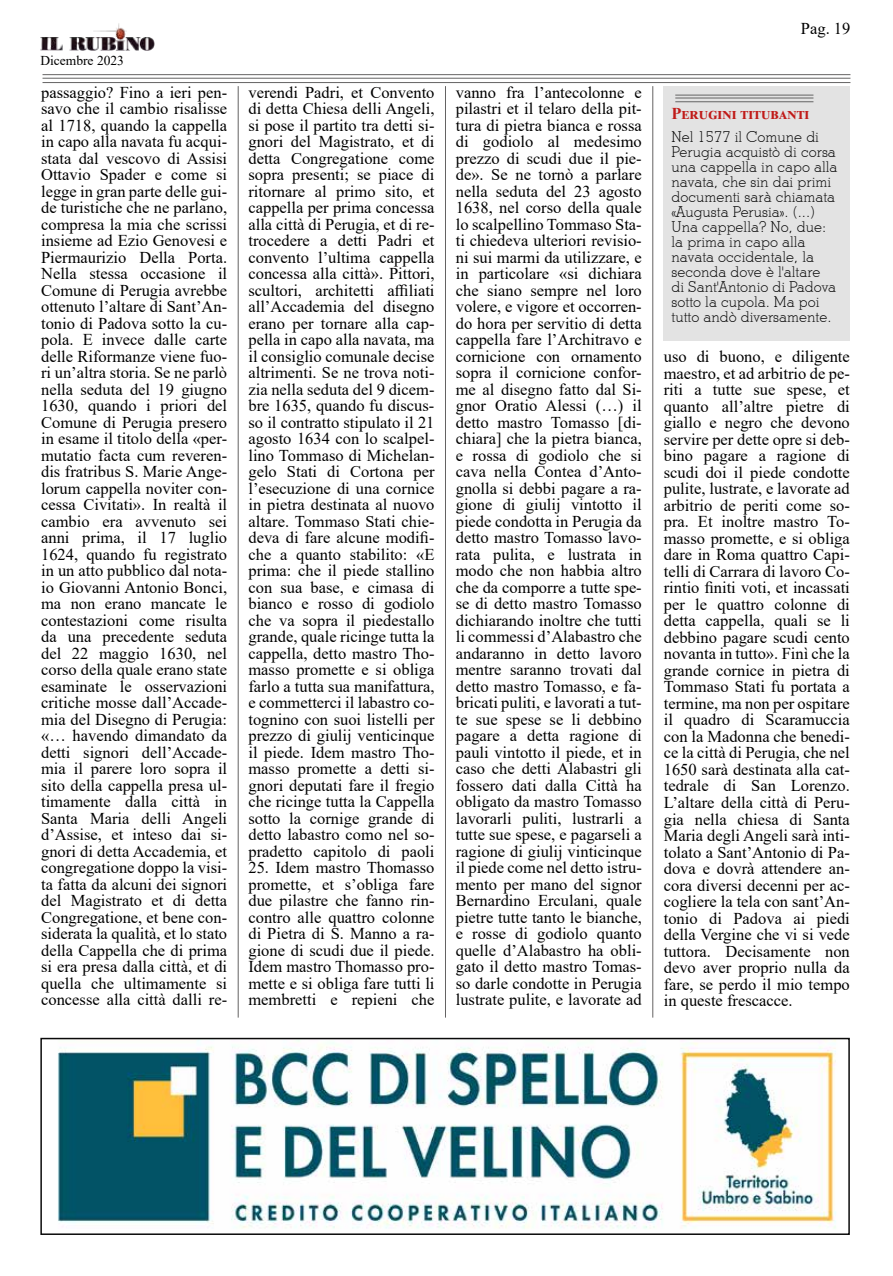
<style>
.page{position:relative;width:893px;height:1276px;background:#fff}
.page>*{position:absolute;margin:0;border:0;box-sizing:border-box;transform-origin:0 0}
.t1{font:16.5px/16.5px "Times New Roman";color:#000;text-align:justify}
.t2{font:700 16.5px "Times New Roman";letter-spacing:.01em;color:#c01b19}
.t3{font:300 15px/15px "Stymie BT";color:#000}
.t4{font:13.5px "Times New Roman";color:#000}
</style>
<div class="page">
<img style="left:40px;top:23px;width:114px;height:27px">
<hr style="left:43px;top:82px;width:807px;height:1px;background:#646363">
<hr style="left:43px;top:78px;width:807px;height:1px;background:#646363">
<hr style="left:43px;top:74px;width:807px;height:1px;background:#646363">
<div style="left:664px;top:86px;width:186px;height:255px;background:#e3e3e3"></div>
<hr style="left:675px;top:95px;width:138px;height:1px;background:#646363">
<hr style="left:675px;top:98px;width:138px;height:1px;background:#646363">
<hr style="left:675px;top:101px;width:138px;height:1px;background:#646363">
<img style="left:57px;top:1040px;width:779px;height:189px">
<div style="left:40px;top:1037px;width:810px;height:198px;border:2px solid #0a0a0a"></div>
<hr style="left:238px;top:86px;width:1px;height:931px;background:#646363">
<hr style="left:445px;top:86px;width:1px;height:931px;background:#646363">
<hr style="left:652px;top:86px;width:1px;height:931px;background:#646363">
<p class="t4" style="left:40px;top:51px;width:85px">Dicembre 2023</p>
<p class="t1" style="left:41px;top:83px;width:188px">passaggio? Fino a ieri pen&shy;savo che il cambio risalisse al 1718, quando la cappella in capo alla navata fu acqui&shy;stata dal vescovo di Assisi Ottavio Spader e come si legge in gran parte delle gui&shy;de turistiche che ne parlano, compresa la mia che scrissi insieme ad Ezio Genovesi e Piermaurizio Della Porta.<br>Nella stessa occasione il Comune di Perugia avrebbe ottenuto l’altare di Sant’An&shy;tonio di Padova sotto la cu&shy;pola. E invece dalle carte delle Riformanze viene fuo&shy;ri un’altra storia. Se ne parlò nella seduta del 19 giugno 1630, quando i priori del Comune di Perugia presero in esame il titolo della «per&shy;mutatio facta cum reveren&shy;dis fratribus S. Marie Ange&shy;lorum cappella noviter con&shy;cessa Civitati». In realtà il cambio era avvenuto sei anni prima, il 17 luglio 1624, quando fu registrato in un atto pubblico dal nota&shy;io Giovanni Antonio Bonci, ma non erano mancate le contestazioni come risulta da una precedente seduta del 22 maggio 1630, nel corso della quale erano state esaminate le osservazioni critiche mosse dall’Accade&shy;mia del Disegno di Perugia: «… havendo dimandato da detti signori dell’Accade&shy;mia il parere loro sopra il sito della cappella presa ul&shy;timamente dalla città in Santa Maria delli Angeli d’Assise, et inteso dai si&shy;gnori di detta Accademia, et congregatione doppo la visi&shy;ta fatta da alcuni dei signori del Magistrato et di detta Congregatione, et bene con&shy;siderata la qualità, et lo stato della Cappella che di prima si era presa dalla città, et di quella che ultimamente si concesse alla città dalli re-</p>
<p class="t1" style="left:248px;top:83px;width:188px">verendi Padri, et Convento di detta Chiesa delli Angeli, si pose il partito tra detti si&shy;gnori del Magistrato, et di detta Congregatione come sopra presenti; se piace di ritornare al primo sito, et cappella per prima concessa alla città di Perugia, et di re&shy;trocedere a detti Padri et convento l’ultima cappella concessa alla città». Pittori, scultori, architetti affiliati all’Accademia del disegno erano per tornare alla cap&shy;pella in capo alla navata, ma il consiglio comunale decise altrimenti. Se ne trova noti&shy;zia nella seduta del 9 dicem&shy;bre 1635, quando fu discus&shy;so il contratto stipulato il 21 agosto 1634 con lo scalpel&shy;lino Tommaso di Michelan&shy;gelo Stati di Cortona per l’esecuzione di una cornice in pietra destinata al nuovo altare. Tommaso Stati chie&shy;deva di fare alcune modifi&shy;che a quanto stabilito: «E prima: che il piede stallino con sua base, e cimasa di bianco e rosso di godiolo che va sopra il piedestallo grande, quale ricinge tutta la cappella, detto mastro Tho&shy;masso promette e si obliga farlo a tutta sua manifattura, e commetterci il labastro co&shy;tognino con suoi listelli per prezzo di giulij venticinque il piede. Idem mastro Tho&shy;masso promette a detti si&shy;gnori deputati fare il fregio che ricinge tutta la Cappella sotto la cornige grande di detto labastro como nel so&shy;pradetto capitolo di paoli</p>
<p class="t1" style="left:248px;top:859px;width:188px">25. Idem mastro Thomasso promette, et s’obliga fare due pilastre che fanno rin&shy;contro alle quattro colonne di Pietra di S. Manno a ra&shy;gione di scudi due il piede.<br>Idem mastro Thomasso pro&shy;mette e si obliga fare tutti li membretti e repieni che</p>
<p class="t1" style="left:456px;top:83px;width:188px">vanno fra l’antecolonne e pilastri et il telaro della pit&shy;tura di pietra bianca e rossa di godiolo al medesimo prezzo di scudi due il pie&shy;de». Se ne tornò a parlare nella seduta del 23 agosto 1638, nel corso della quale lo scalpellino Tommaso Sta&shy;ti chiedeva ulteriori revisio&shy;ni sui marmi da utilizzare, e in particolare «si dichiara che siano sempre nel loro volere, e vigore et occorren&shy;do hora per servitio di detta cappella fare l’Architravo e cornicione con ornamento sopra il cornicione confor&shy;me al disegno fatto dal Si&shy;gnor Oratio Alessi (…) il detto mastro Tomasso [di&shy;chiara] che la pietra bianca, e rossa di godiolo che si cava nella Contea d’Anto&shy;gnolla si debbi pagare a ra&shy;gione di giulij vintotto il piede condotta in Perugia da detto mastro Tomasso lavo&shy;rata pulita, e lustrata in modo che non habbia altro che da comporre a tutte spe&shy;se di detto mastro Tomasso dichiarando inoltre che tutti li commessi d’Alabastro che andaranno in detto lavoro mentre saranno trovati dal detto mastro Tomasso, e fa&shy;bricati puliti, e lavorati a tut&shy;te sue spese se li debbino pagare a detta ragione di pauli vintotto il piede, et in caso che detti Alabastri gli fossero dati dalla Città ha obligato da mastro Tomasso lavorarli puliti, lustrarli a tutte sue spese, e pagarseli a ragione di giulij vinticinque il piede come nel detto istru&shy;mento per mano del signor Bernardino Erculani, quale pietre tutte tanto le bianche, e rosse di godiolo quanto quelle d’Alabastro ha obli&shy;gato il detto mastro Tomas&shy;so darle condotte in Perugia lustrate pulite, e lavorate ad</p>
<p class="t1" style="left:801px;top:19px;width:51px">Pag. 19</p>
<p class="t2" style="left:671px;top:102px;width:139px">Perugini titubanti</p>
<p class="t3" style="left:671px;top:129px;width:167px">Nel 1577 il Comune di<br>Perugia acquistò di corsa una cappella in capo alla navata, che sin dai primi documenti sarà chiamata «Augusta Perusia». (...)<br>Una cappella? No, due: la prima in capo alla navata occidentale, la seconda dove è l'altare<br>di Sant'Antonio di Padova sotto la cupola. Ma poi tutto andò diversamente.</p>
<p class="t1" style="left:664px;top:348px;width:188px">uso di buono, e diligente maestro, et ad arbitrio de pe&shy;riti a tutte sue spese, et quanto all’altre pietre di giallo e negro che devono servire per dette opre si deb&shy;bino pagare a ragione di scudi doi il piede condotte pulite, lustrate, e lavorate ad arbitrio de periti come so&shy;pra. Et inoltre mastro To&shy;masso promette, e si obliga dare in Roma quattro Capi&shy;telli di Carrara di lavoro Co&shy;rintio finiti voti, et incassati per le quattro colonne di detta cappella, quali se li debbino pagare scudi cento novanta in tutto». Finì che la grande cornice in pietra di Tommaso Stati fu portata a termine, ma non per ospitare il quadro di Scaramuccia con la Madonna che benedi&shy;ce la città di Perugia, che nel 1650 sarà destinata alla cat&shy;tedrale di San Lorenzo.<br>L’altare della città di Peru&shy;gia nella chiesa di Santa Maria degli Angeli sarà inti&shy;tolato a Sant’Antonio di Pa&shy;dova e dovrà attendere an&shy;cora diversi decenni per ac&shy;cogliere la tela con sant’An&shy;tonio di Padova ai piedi della Vergine che vi si vede tuttora. Decisamente non devo aver proprio nulla da fare, se perdo il mio tempo in queste frescacce.</p>
</div>
